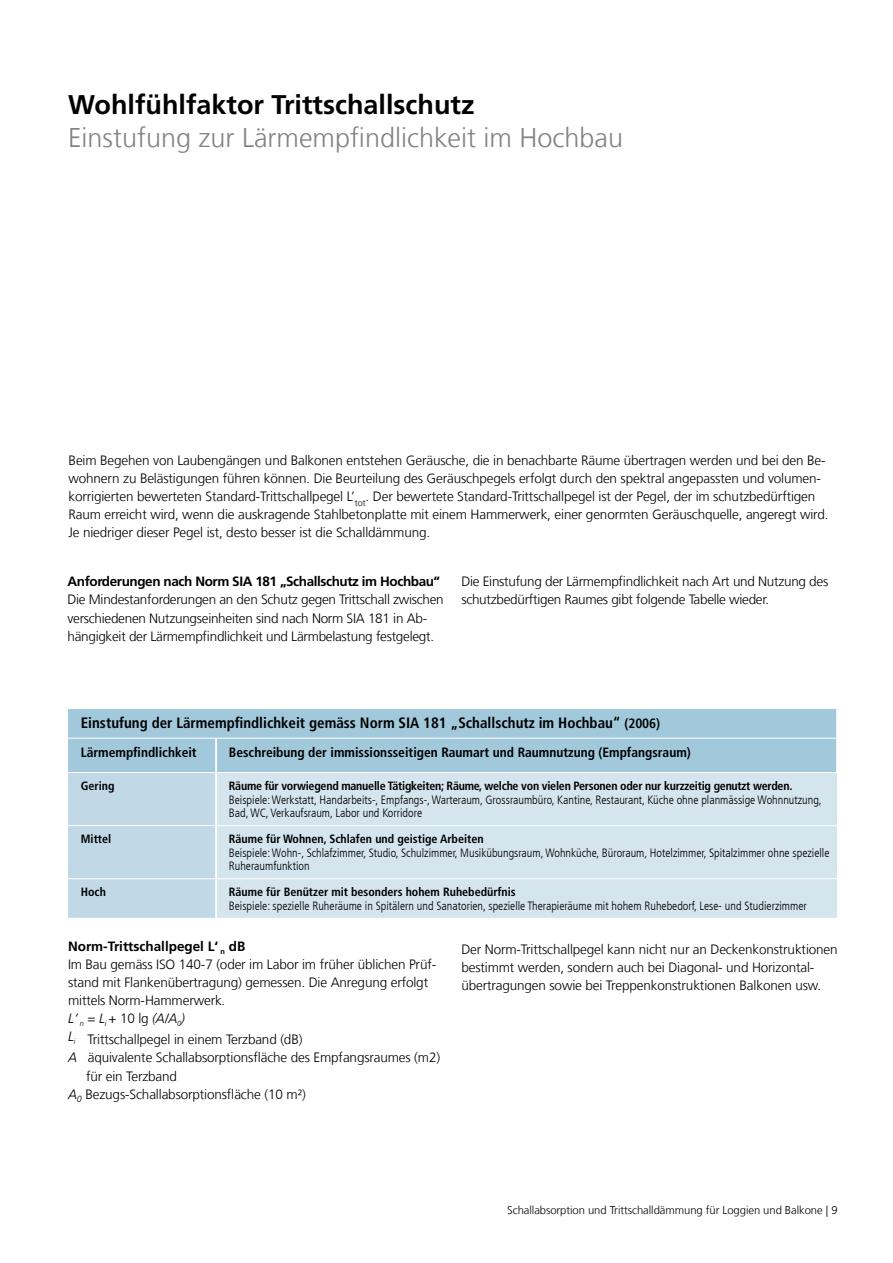
<style>
.page{position:relative;width:893px;height:1263px;background:#fff}
.page>*{position:absolute;margin:0;border:0;box-sizing:border-box;transform-origin:0 0}
.t1{font:300 27px "Sto Frutiger";color:#808285}
.t2{font:700 27px "Sto Frutiger";color:#000}
.t3{font:700 condensed 15px "Sto Frutiger";color:#000}
.t4{font:300 13.5px/18px "Sto Frutiger";letter-spacing:-.01em;color:#000}
.t5{font:700 condensed 13.5px "Sto Frutiger";color:#000}
.t6{font:700 13.5px "Sto Frutiger";letter-spacing:-.03em;color:#000}
.t7{font:300 condensed 12px/13.5px "Sto Frutiger";color:#000}
.t8{font:700 condensed 12px "Sto Frutiger";color:#000}
.t9{font:700 condensed 12px "Sto Frutiger";letter-spacing:-.02em;color:#000}
.t10{font:300 11.25px "Sto Frutiger";letter-spacing:-.005em;color:#000}
.s1{font-size:13.5px}
.s2{font-weight:700}
.s3{font-style:italic}
.s4{font-style:italic;font-size:7.5px}
</style>
<div class="page">
<div style="left:68px;top:709px;width:768px;height:63px;background:#a1c8db"></div>
<div style="left:68px;top:773px;width:147px;height:145px;background:#c1d9e6"></div>
<div style="left:217px;top:773px;width:620px;height:145px;background:#d4e5ee"></div>
<hr style="left:217px;top:825px;width:620px;height:1px;background:#fff">
<hr style="left:217px;top:878px;width:620px;height:1px;background:#fff">
<hr style="left:68px;top:825px;width:147px;height:1px;background:#fff">
<hr style="left:68px;top:878px;width:147px;height:1px;background:#fff">
<hr style="left:68px;top:738px;width:148px;height:1px;background:#fff">
<hr style="left:216px;top:738px;width:620px;height:1px;background:#fff">
<hr style="left:215px;top:738px;width:2px;height:34px;background:#fff">
<h1 class="t2" style="left:68px;top:89px;width:408px">Wohlfühlfaktor Trittschallschutz</h1>
<h1 class="t1" style="left:68px;top:122px;width:557px">Einstufung zur Lärmempfindlichkeit im Hochbau</h1>
<p class="t4" style="left:68px;top:452px;width:761px">Beim Begehen von Laubengängen und Balkonen entstehen Geräusche, die in benachbarte Räume übertragen werden und bei den Be&shy;wohnern zu Belästigungen führen können. Die Beurteilung des Geräuschpegels erfolgt durch den spektral angepassten und volumen&shy;korrigierten bewerteten Standard-Trittschallpegel L’<sub>tot</sub>. Der bewertete Standard-Trittschallpegel ist der Pegel, der im schutzbedürftigen Raum erreicht wird, wenn die auskragende Stahlbetonplatte mit einem Hammerwerk, einer genormten Geräuschquelle, angeregt wird.<br>Je niedriger dieser Pegel ist, desto besser ist die Schalldämmung.</p>
<p class="t6" style="left:68px;top:574px;width:374px">Anforderungen nach Norm SIA 181 „Schallschutz im Hochbau“</p>
<p class="t4" style="left:68px;top:591px;width:378px">Die Mindestanforderungen an den Schutz gegen Trittschall zwischen verschiedenen Nutzungseinheiten sind nach Norm SIA 181 in Ab&shy;hängigkeit der Lärmempfindlichkeit und Lärmbelastung festgelegt.</p>
<p class="t4" style="left:461px;top:572px;width:368px">Die Einstufung der Lärmempfindlichkeit nach Art und Nutzung des schutzbedürftigen Raumes gibt folgende Tabelle wieder.</p>
<p class="t3" style="left:81px;top:714px;width:581px">Einstufung der Lärmempfindlichkeit gemäss Norm SIA 181 „Schallschutz im Hochbau“ <span class="s1">(2006)</span></p>
<p class="t5" style="left:81px;top:744px;width:117px">Lärmempfindlichkeit</p>
<p class="t5" style="left:229px;top:744px;width:463px">Beschreibung der immissionsseitigen Raumart und Raumnutzung (Empfangsraum)</p>
<p class="t8" style="left:81px;top:779px;width:35px">Gering</p>
<p class="t9" style="left:229px;top:779px;width:565px">Räume für vorwiegend manuelle Tätigkeiten; Räume, welche von vielen Personen oder nur kurzzeitig genutzt werden.</p>
<p class="t7" style="left:229px;top:793px;width:594px">Beispiele: Werkstatt, Handarbeits-, Empfangs-, Warteraum, Grossraumbüro, Kantine, Restaurant, Küche ohne planmässige Wohnnutzung,<br>Bad, WC, Verkaufsraum, Labor und Korridore</p>
<p class="t8" style="left:81px;top:832px;width:32px">Mittel</p>
<p class="t8" style="left:229px;top:832px;width:256px">Räume für Wohnen, Schlafen und geistige Arbeiten</p>
<p class="t7" style="left:229px;top:846px;width:602px">Beispiele: Wohn-, Schlafzimmer, Studio, Schulzimmer, Musikübungsraum, Wohnküche, Büroraum, Hotelzimmer, Spitalzimmer ohne spezielle<br>Ruheraumfunktion</p>
<p class="t8" style="left:81px;top:885px;width:27px">Hoch</p>
<p class="t8" style="left:229px;top:885px;width:288px">Räume für Benützer mit besonders hohem Ruhebedürfnis</p>
<p class="t7" style="left:229px;top:899px;width:579px">Beispiele: spezielle Ruheräume in Spitälern und Sanatorien, spezielle Therapieräume mit hohem Ruhebedorf, Lese- und Studierzimmer</p>
<p class="t4" style="left:68px;top:937px;width:370px"><span class="s2">Norm-Trittschallpegel L‘</span> <sub>n</sub> <span class="s2">dB<br></span>Im Bau gemäss ISO 140-7 (oder im Labor im früher üblichen Prüf&shy;stand mit Flankenübertragung) gemessen. Die Anregung erfolgt mittels Norm-Hammerwerk.<br><span class="s3">L‘</span> <sub>n</sub> = <span class="s3">L</span><sub>i</sub> + 10 lg <span class="s3">(A/A</span><sub>0</sub><span class="s3">)</span></p>
<p class="t4" style="left:68px;top:1031px;width:236px"><sup>L</sup><span class="s4">i</span> Trittschallpegel in einem Terzband (dB)</p>
<p class="t4" style="left:68px;top:1049px;width:374px"><span class="s3">A</span> äquivalente Schallabsorptionsfläche des Empfangsraumes (m2)</p>
<p class="t4" style="left:86px;top:1067px;width:92px">für ein Terzband</p>
<p class="t4" style="left:68px;top:1085px;width:239px"><span class="s3">A</span><sub>0</sub> Bezugs-Schallabsorptionsfläche (10 m²)</p>
<p class="t4" style="left:461px;top:940px;width:378px">Der Norm-Trittschallpegel kann nicht nur an Deckenkonstruktionen bestimmt werden, sondern auch bei Diagonal- und Horizontal&shy;übertragungen sowie bei Treppenkonstruktionen Balkonen usw.</p>
<p class="t10" style="left:507px;top:1204px;width:332px">Schallabsorption und Trittschalldämmung für Loggien und Balkone | 9</p>
</div>
